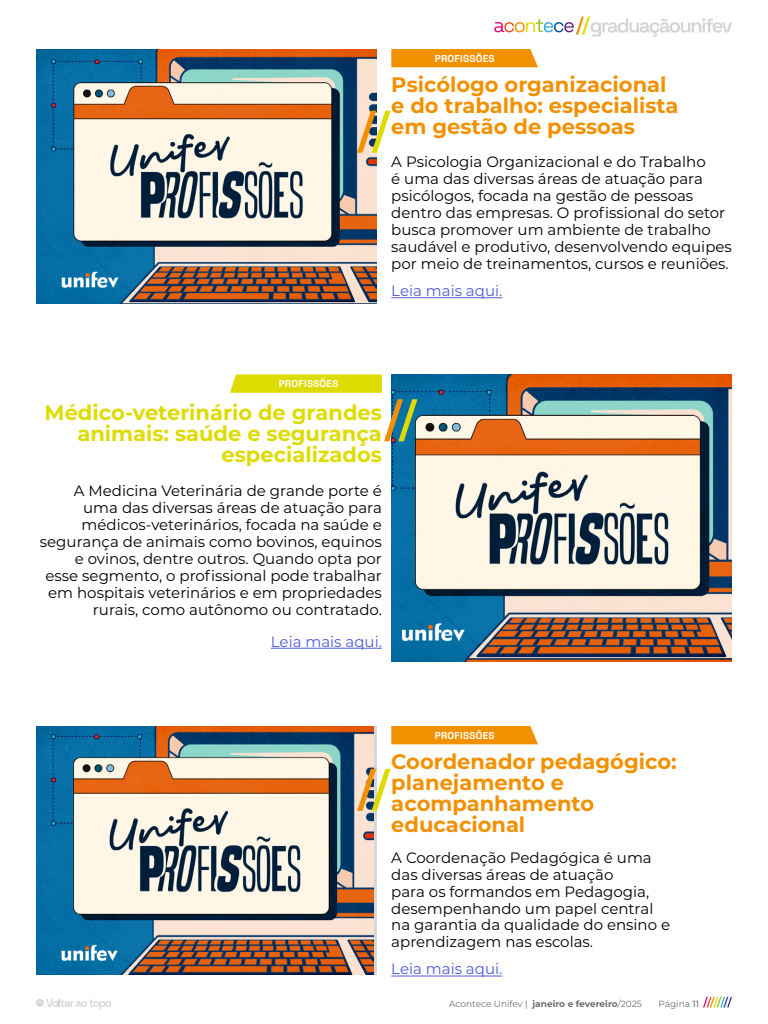
<style>
.page{position:relative;width:768px;height:1024px;background:#fff}
.page>*{position:absolute;margin:0;border:0;box-sizing:border-box;transform-origin:0 0}
.t1{font:700 21px/21px "Montserrat";color:#f29100}
.t2{font:700 21px/21px "Montserrat";color:#dedb00;text-align:right}
.t3{font:15px/17px "Montserrat";color:#000}
.t4{font:15px "Montserrat";color:#4f5cd6}
.t5{font:700 10px "Space Grotesk";letter-spacing:.025em;color:#fff}
.t6{font:9px "Montserrat";color:#6d6e71}
.s1{font-weight:700}
.s2{font-weight:500}
</style>
<div class="page">
<svg style="left:703px;top:997px;width:29px;height:11px"></svg>
<svg style="left:494px;top:17px;width:238px;height:20px"></svg>
<svg style="left:38px;top:999px;width:73px;height:10px"></svg>
<img style="left:36px;top:49px;width:341px;height:254px">
<hr style="left:391px;top:297px;width:111px;height:1px;background:#4f5cd6">
<svg style="left:357px;top:111px;width:34px;height:42px"></svg>
<div style="left:391px;top:49px;width:147px;height:18px;background:#f29100"></div>
<img style="left:391px;top:374px;width:341px;height:287px">
<hr style="left:271px;top:648px;width:111px;height:1px;background:#4f5cd6">
<svg style="left:384px;top:399px;width:33px;height:42px"></svg>
<svg style="left:230px;top:374px;width:152px;height:19px;background:#dfdc0d"></svg>
<img style="left:36px;top:726px;width:338px;height:249px">
<hr style="left:391px;top:976px;width:111px;height:1px;background:#4f5cd6">
<svg style="left:357px;top:769px;width:34px;height:42px"></svg>
<div style="left:391px;top:726px;width:147px;height:18px;background:#f29100"></div>
<p class="t5" style="left:435px;top:51px;width:61px">PROFISSÕES</p>
<h1 class="t1" style="left:391px;top:73px;width:289px">Psicólogo organizacional e do trabalho: especialista em gestão de pessoas</h1>
<p class="t3" style="left:391px;top:153px;width:342px">A Psicologia Organizacional e do Trabalho<br>é uma das diversas áreas de atuação para psicólogos, focada na gestão de pessoas dentro das empresas. O profissional do setor busca promover um ambiente de trabalho saudável e produtivo, desenvolvendo equipes por meio de treinamentos, cursos e reuniões.</p>
<p class="t4" style="left:391px;top:281px;width:113px">Leia mais aqui.</p>
<p class="t5" style="left:279px;top:376px;width:61px">PROFISSÕES</p>
<h1 class="t2" style="left:45px;top:401px;width:339px">Médico-veterinário de grandes animais: saúde e segurança especializados</h1>
<p class="t3" style="left:40px;top:481px;width:344px;text-align:right">A Medicina Veterinária de grande porte é uma das diversas áreas de atuação para médicos-veterinários, focada na saúde e segurança de animais como bovinos, equinos e ovinos, dentre outros. Quando opta por esse segmento, o profissional pode trabalhar em hospitais veterinários e em propriedades rurais, como autônomo ou contratado.</p>
<p class="t4" style="left:271px;top:631px;width:113px">Leia mais aqui.</p>
<p class="t5" style="left:435px;top:728px;width:61px">PROFISSÕES</p>
<h1 class="t1" style="left:391px;top:750px;width:287px">Coordenador pedagógico: planejamento e acompanhamento educacional</h1>
<p class="t3" style="left:391px;top:848px;width:280px">A Coordenação Pedagógica é uma das diversas áreas de atuação<br>para os formandos em Pedagogia, desempenhando um papel central na garantia da qualidade do ensino e aprendizagem nas escolas.</p>
<p class="t4" style="left:391px;top:959px;width:113px">Leia mais aqui.</p>
<p class="t6" style="left:449px;top:997px;width:194px">Acontece Unifev | <span class="s1">janeiro e fevereiro</span>/2025</p>
<p class="t6" style="left:658px;top:997px;width:42px">Página <span class="s2">11</span></p>
</div>
